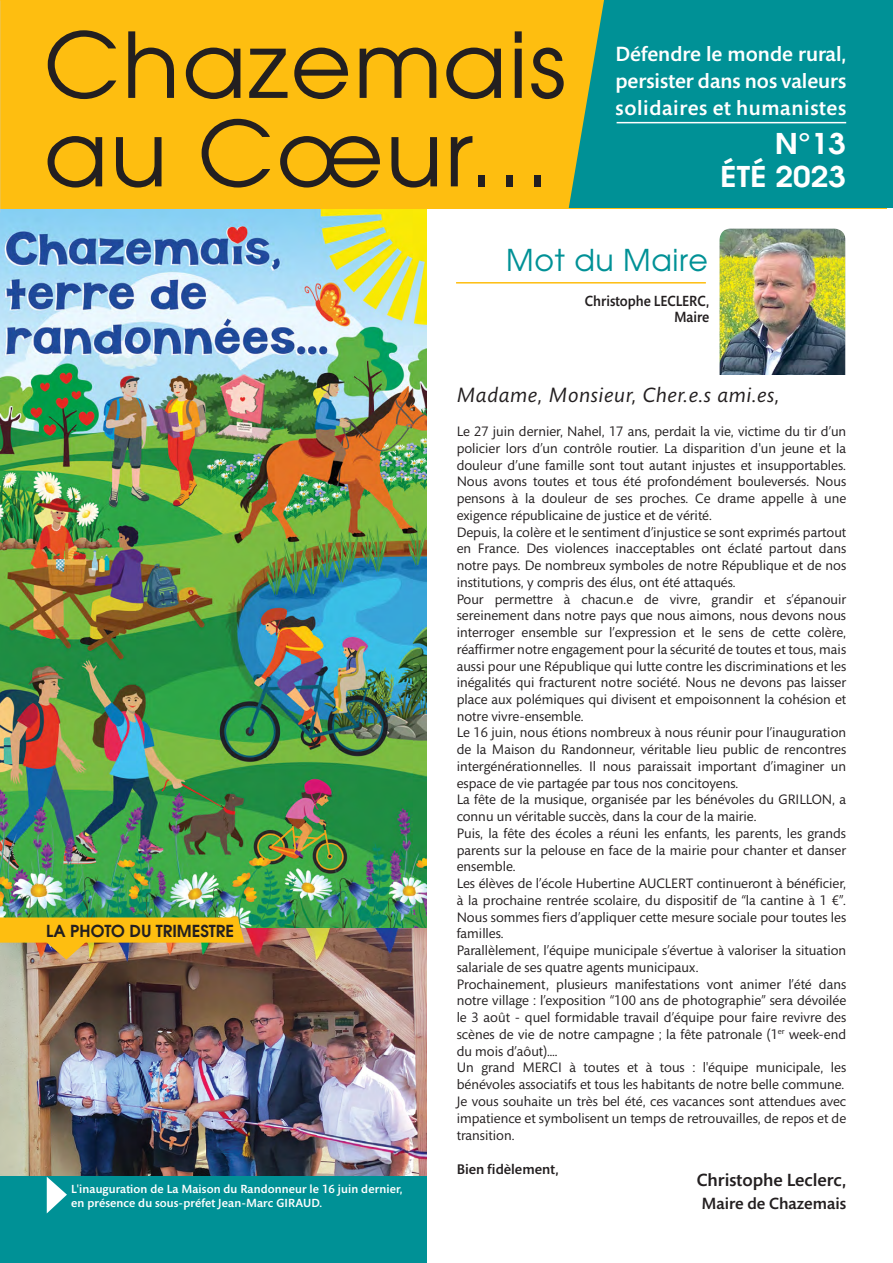
<style>
.page{position:relative;width:893px;height:1263px;background:#fff}
.page>*{position:absolute;margin:0;border:0;box-sizing:border-box;transform-origin:0 0}
.t1{font:90px/88.5px "Avant Garde";letter-spacing:.02em;color:#231f20;scale:1.05 1}
.t2{font:30px "Avant Garde";letter-spacing:.02em;color:#009196}
.t3{font:600 28.5px/33.5px "Avant Garde";color:#fff;text-align:right;scale:1.11 1}
.t4{font:500 21px/27px "Mundo Sans Std";color:#fff;text-align:justify}
.t5{font:italic 21px "Mundo Sans Std";letter-spacing:.03em;color:#231f20}
.t6{font:500 18px "Mundo Sans Std";color:#231f20}
.t7{font:600 16.5px "Avant Garde";color:#231f20}
.t8{font:500 16.5px "Mundo Sans Std";color:#231f20}
.t9{font:500 15px/16.5px "Mundo Sans Std";color:#231f20;text-align:right;scale:.92 1}
.t10{font:500 14.25px "Mundo Sans Std";color:#231f20}
.t11{font:13.95px/16.8px "Mundo Sans Std";color:#231f20}
.t12{font:500 12px/14px "Mundo Sans Std";letter-spacing:.01em;color:#fff}
</style>
<div class="page">
<img style="left:0;top:208px;width:426px;height:720px">
<div style="left:0;top:0;width:887px;height:208px;background:#febe10"></div>
<div style="left:569px;top:0;width:324px;height:208px;background:#009196"></div>
<hr style="left:617px;top:122px;width:229px;height:1px;background:#fff">
<img style="left:720px;top:229px;width:124px;height:146px">
<div style="left:713px;top:222px;width:138px;height:178px;border:6px solid #fff;border-radius:14px"></div>
<div style="left:707px;top:376px;width:150px;height:32px;background:#fff"></div>
<hr style="left:456px;top:282px;width:250px;height:2px;background:#febe10">
<img style="left:0;top:928px;width:426px;height:249px">
<img style="left:0;top:917px;width:244px;height:42px">
<img style="left:0;top:0;width:1px;height:213px">
<div style="left:0;top:1177px;width:426px;height:86px;background:#009196"></div>
<svg style="left:47px;top:1177px;width:20px;height:36px"></svg>
<h1 class="t1" style="left:44px;top:19px;width:499px">Chazemais au Cœur...</h1>
<h3 class="t4" style="left:615px;top:41px;width:232px">Défendre le monde rural, persister dans nos valeurs solidaires et humanistes</h3>
<h3 class="t3" style="left:720px;top:126px;width:115px">N°13<br>ÉTÉ 2023</h3>
<p class="t7" style="left:46px;top:920px;width:189px">LA PHOTO DU TRIMESTRE</p>
<p class="t12" style="left:71px;top:1182px;width:333px">L'inauguration de La Maison du Randonneur le 16 juin dernier, en présence du sous-préfet Jean-Marc GIRAUD.</p>
<h2 class="t2" style="left:506px;top:241px;width:203px">Mot du Maire</h2>
<p class="t9" style="left:585px;top:293px;width:137px">Christophe LECLERC,<br>Maire</p>
<h3 class="t5" style="left:457px;top:384px;width:324px">Madame, Monsieur, Cher.e.s ami.es,</h3>
<p class="t11" style="left:457px;top:423px;width:391px">Le 27 juin dernier, Nahel, 17 ans, perdait la vie, victime du tir d’un policier lors d’un contrôle routier. La disparition d'un jeune et la douleur d’une famille sont tout autant injustes et insupportables.<br>Nous avons toutes et tous été profondément bouleversés. Nous pensons à la douleur de ses proches. Ce drame appelle à une exigence républicaine de justice et de vérité.<br>Depuis, la colère et le sentiment d’injustice se sont exprimés partout en France. Des violences inacceptables ont éclaté partout dans notre pays. De nombreux symboles de notre République et de nos institutions, y compris des élus, ont été attaqués.<br>Pour permettre à chacun.e de vivre, grandir et s’épanouir sereinement dans notre pays que nous aimons, nous devons nous interroger ensemble sur l’expression et le sens de cette colère, réaffirmer notre engagement pour la sécurité de toutes et tous, mais aussi pour une République qui lutte contre les discriminations et les inégalités qui fracturent notre société. Nous ne devons pas laisser place aux polémiques qui divisent et empoisonnent la cohésion et notre vivre-ensemble.<br>Le 16 juin, nous étions nombreux à nous réunir pour l’inauguration de la Maison du Randonneur, véritable lieu public de rencontres intergénérationnelles. Il nous paraissait important d’imaginer un espace de vie partagée par tous nos concitoyens.<br>La fête de la musique, organisée par les bénévoles du GRILLON, a connu un véritable succès, dans la cour de la mairie.<br>Puis, la fête des écoles a réuni les enfants, les parents, les grands parents sur la pelouse en face de la mairie pour chanter et danser ensemble.<br>Les élèves de l’école Hubertine AUCLERT continueront à bénéficier, à la prochaine rentrée scolaire, du dispositif de “la cantine à 1 €”.<br>Nous sommes fiers d’appliquer cette mesure sociale pour toutes les familles.<br>Parallèlement, l’équipe municipale s’évertue à valoriser la situation salariale de ses quatre agents municipaux.<br>Prochainement, plusieurs manifestations vont animer l’été dans notre village : l’exposition “100 ans de photographie” sera dévoilée le 3 août - quel formidable travail d’équipe pour faire revivre des scènes de vie de notre campagne ; la fête patronale (1<sup>er</sup> week-end du mois d’aôut)….<br>Un grand MERCI à toutes et à tous : l'équipe municipale, les bénévoles associatifs et tous les habitants de notre belle commune.<br>Je vous souhaite un très bel été, ces vacances sont attendues avec impatience et symbolisent un temps de retrouvailles, de repos et de transition.</p>
<p class="t10" style="left:457px;top:1161px;width:103px">Bien fidèlement,</p>
<p class="t6" style="left:697px;top:1170px;width:151px">Christophe Leclerc,</p>
<p class="t8" style="left:701px;top:1194px;width:146px">Maire de Chazemais</p>
</div>
